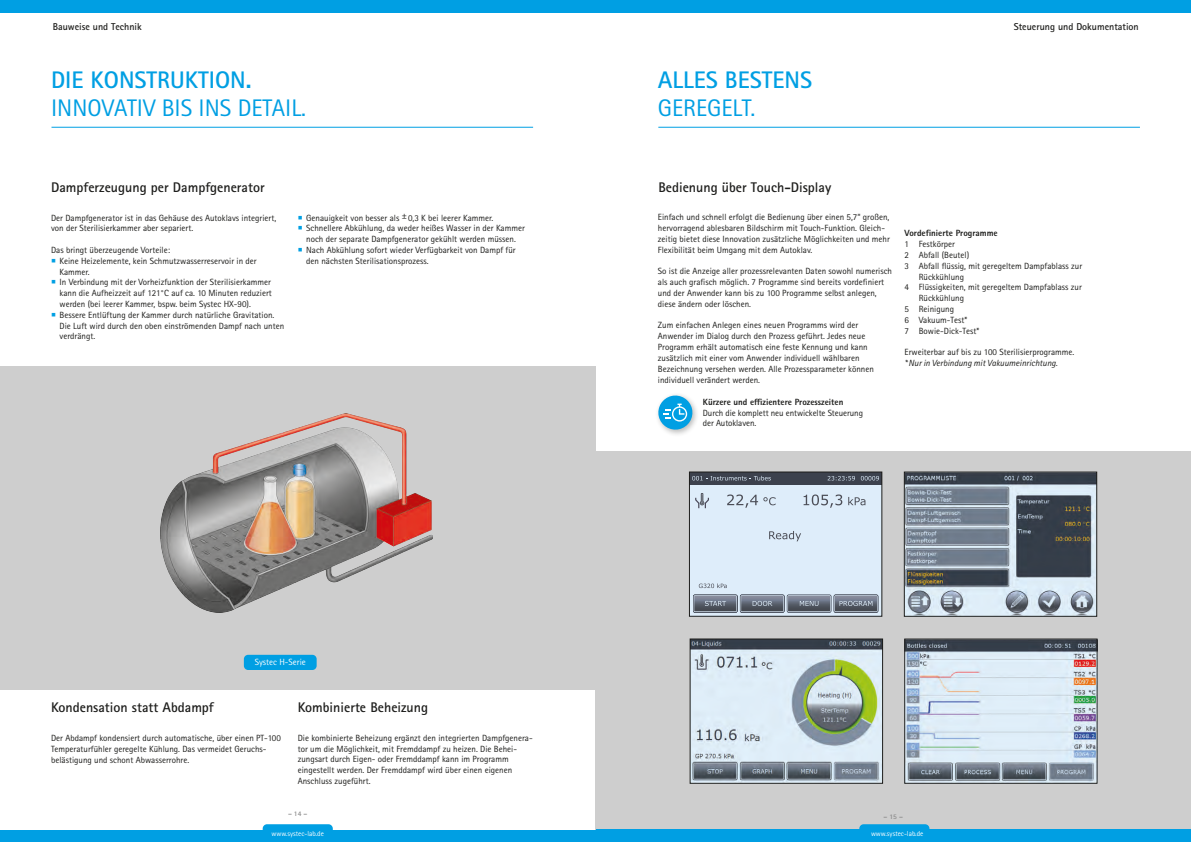
<style>
.page{position:relative;width:1191px;height:842px;background:#fff}
.page>*{position:absolute;margin:0;border:0;box-sizing:border-box;transform-origin:0 0}
.HL_RotisSansSerif_24pt_28_8pt{font:24px "Rotis Sans Serif Std";color:#009fe3}
.HL_RotisSansSerif_24pt_28_8pt-2{font:700 24px "Rotis Sans Serif Std";color:#009fe3}
.SL_RotisSansSerif_bold_14pt_16pt{font:700 14px "Rotis Sans Serif Std";color:#1d1d1b}
.HL_negativ_oben_Rotis_bold_14pt{font:700 10px "Rotis Sans Serif Std";color:#1d1d1b}
.FL_RotisSansSerif_9pt_10_8pt{font:9px/10.8px "Rotis Sans Serif Std";color:#1d1d1b}
.FL_RotisSansSerif_9pt_10_8pt-2{font:italic 9px "Rotis Sans Serif Std";color:#1d1d1b}
.FL_RotisSansSerif_extra_bold_9pt_10_8pt{font:800 9px "Rotis Sans Serif Std";color:#1d1d1b}
.FL_RotisSansSerif_extra_bold_9pt_10_8pt_{font:800 9px "Rotis Sans Serif Std";color:#1d1d1b}
.FL_RotisSansSerif_9pt_10_8pt-3{font:9px "Rotis Sans Serif Std";color:#fff}
.t1{font:7.2px "Rotis Sans Serif Std";color:#fff}
.Paginierung_RotisSansSerif_7pt{font:700 7px "Rotis Sans Serif Std";color:#878787}
</style>
<div class="page">
<div style="left:0;top:0;width:1191px;height:13px;background:#009fe3"></div>
<div style="left:0;top:829px;width:595px;height:13px;background:#009fe3"></div>
<svg style="left:263px;top:824px;width:70px;height:6px"></svg>
<div style="left:596px;top:452px;width:595px;height:378px;background:#cecece"></div>
<div style="left:689px;top:472px;width:193px;height:144px;background:#deedfa"></div>
<div style="left:689px;top:472px;width:193px;height:12px;background:#3c414d"></div>
<svg style="left:861px;top:476px;width:18px;height:4px"></svg>
<svg style="left:827px;top:476px;width:28px;height:5px"></svg>
<svg style="left:692px;top:476px;width:79px;height:4px"></svg>
<svg style="left:833px;top:595px;width:45px;height:18px"></svg>
<div style="left:834px;top:595px;width:43px;height:17px;background:#aeb9c6"></div>
<div style="left:787px;top:595px;width:44px;height:18px;background:#626b79;border-radius:2px"></div>
<div style="left:787px;top:595px;width:43px;height:17px;background:#abb6c3"></div>
<div style="left:740px;top:595px;width:44px;height:18px;background:#535966;border-radius:2px"></div>
<div style="left:740px;top:595px;width:44px;height:17px;background:#a7b2bf"></div>
<div style="left:693px;top:595px;width:44px;height:18px;background:#535966;border-radius:2px"></div>
<svg style="left:693px;top:595px;width:44px;height:17px"></svg>
<svg style="left:699px;top:583px;width:27px;height:5px"></svg>
<svg style="left:769px;top:531px;width:32px;height:10px"></svg>
<svg style="left:695px;top:493px;width:14px;height:16px"></svg>
<svg style="left:727px;top:494px;width:48px;height:14px"></svg>
<svg style="left:803px;top:494px;width:39px;height:14px"></svg>
<svg style="left:848px;top:497px;width:17px;height:8px"></svg>
<svg style="left:694px;top:596px;width:183px;height:15px"></svg>
<div style="left:689px;top:472px;width:193px;height:144px;border:1px solid #1d1d1b"></div>
<img style="left:906px;top:474px;width:188px;height:140px">
<div style="left:904px;top:472px;width:192px;height:144px;border:1px solid #1d1d1b"></div>
<img style="left:692px;top:641px;width:188px;height:140px">
<div style="left:690px;top:639px;width:192px;height:144px;border:1px solid #1d1d1b"></div>
<img style="left:906px;top:641px;width:189px;height:140px">
<div style="left:904px;top:639px;width:193px;height:144px;border:1px solid #1d1d1b"></div>
<div style="left:0;top:366px;width:595px;height:323px;background:#cecece"></div>
<div style="left:244px;top:655px;width:73px;height:15px;background:#009fe3;border-radius:4px"></div>
<img style="left:161px;top:414px;width:272px;height:198px">
<hr style="left:51px;top:127px;width:482px;height:1px;background:#009fe3">
<hr style="left:658px;top:127px;width:482px;height:1px;background:#009fe3">
<div style="left:596px;top:829px;width:595px;height:13px;background:#009fe3"></div>
<svg style="left:859px;top:824px;width:70px;height:5px"></svg>
<div style="left:655px;top:392px;width:44px;height:45px;background:#1d1d1b;opacity:.3"></div>
<svg style="left:656px;top:394px;width:38px;height:37px"></svg>
<p class="HL_negativ_oben_Rotis_bold_14pt" style="left:53px;top:20px;width:91px">Bauweise und Technik</p>
<p class="HL_RotisSansSerif_24pt_28_8pt-2" style="left:51px;top:64px;width:202px">DIE KONSTRUKTION.</p>
<p class="HL_RotisSansSerif_24pt_28_8pt" style="left:51px;top:94px;width:257px">INNOVATIV BIS INS DETAIL.</p>
<p class="SL_RotisSansSerif_bold_14pt_16pt" style="left:51px;top:178px;width:215px">Dampferzeugung per Dampfgenerator</p>
<p class="FL_RotisSansSerif_9pt_10_8pt" style="left:51px;top:212px;width:227px">Der Dampfgenerator ist in das Gehäuse des Autoklavs integriert, von der Sterilisierkammer aber separiert.</p>
<p class="FL_RotisSansSerif_9pt_10_8pt" style="left:51px;top:245px;width:120px">Das bringt überzeugende Vorteile:</p>
<p class="FL_RotisSansSerif_9pt_10_8pt" style="left:60px;top:255px;width:199px">Keine Heizelemente, kein Schmutzwasserreservoir in der<br>Kammer.</p>
<p class="FL_RotisSansSerif_9pt_10_8pt" style="left:60px;top:277px;width:214px;text-align:justify">In Verbindung mit der Vorheizfunktion der Sterilisierkammer kann die Aufheizzeit auf 121°C auf ca. 10 Minuten reduziert werden (bei leerer Kammer, bspw. beim Systec HX-90).</p>
<p class="FL_RotisSansSerif_9pt_10_8pt" style="left:60px;top:309px;width:226px">Bessere Entlüftung der Kammer durch natürliche Gravitation.<br>Die Luft wird durch den oben einströmenden Dampf nach unten verdrängt.</p>
<p class="FL_RotisSansSerif_9pt_10_8pt" style="left:306px;top:212px;width:189px">Genauigkeit von besser als ±0,3 K bei leerer Kammer.</p>
<p class="FL_RotisSansSerif_9pt_10_8pt" style="left:306px;top:223px;width:220px">Schnellere Abkühlung, da weder heißes Wasser in der Kammer noch der separate Dampfgenerator gekühlt werden müssen.</p>
<p class="FL_RotisSansSerif_9pt_10_8pt" style="left:306px;top:245px;width:211px">Nach Abkühlung sofort wieder Verfügbarkeit von Dampf für den nächsten Sterilisationsprozess.</p>
<p class="FL_RotisSansSerif_9pt_10_8pt-3" style="left:255px;top:657px;width:53px">Systec H-Serie</p>
<p class="SL_RotisSansSerif_bold_14pt_16pt" style="left:51px;top:698px;width:164px">Kondensation statt Abdampf</p>
<p class="FL_RotisSansSerif_9pt_10_8pt" style="left:51px;top:733px;width:231px">Der Abdampf kondensiert durch automatische, über einen PT-100<br>Temperaturfühler geregelte Kühlung. Das vermeidet Geruchs&shy;belästigung und schont Abwasserrohre.</p>
<p class="SL_RotisSansSerif_bold_14pt_16pt" style="left:298px;top:698px;width:132px">Kombinierte Beheizung</p>
<p class="FL_RotisSansSerif_9pt_10_8pt" style="left:298px;top:732px;width:236px">Die kombinierte Beheizung ergänzt den integrierten Dampfgenera&shy;tor um die Möglichkeit, mit Fremddampf zu heizen. Die Behei&shy;zungsart durch Eigen- oder Fremddampf kann im Programm eingestellt werden. Der Fremddampf wird über einen eigenen Anschluss zugeführt.</p>
<p class="HL_RotisSansSerif_24pt_28_8pt-2" style="left:658px;top:64px;width:156px">ALLES BESTENS</p>
<p class="HL_RotisSansSerif_24pt_28_8pt" style="left:658px;top:94px;width:99px">GEREGELT.</p>
<p class="HL_negativ_oben_Rotis_bold_14pt" style="left:1013px;top:20px;width:127px">Steuerung und Dokumentation</p>
<p class="SL_RotisSansSerif_bold_14pt_16pt" style="left:658px;top:178px;width:174px">Bedienung über Touch-Display</p>
<p class="FL_RotisSansSerif_9pt_10_8pt" style="left:658px;top:212px;width:233px">Einfach und schnell erfolgt die Bedienung über einen 5,7“ großen, hervorragend ablesbaren Bildschirm mit Touch-Funktion. Gleich&shy;zeitig bietet diese Innovation zusätzliche Möglichkeiten und mehr Flexibilität beim Umgang mit dem Autoklav.</p>
<p class="FL_RotisSansSerif_9pt_10_8pt" style="left:658px;top:266px;width:236px">So ist die Anzeige aller prozessrelevanten Daten sowohl numerisch als auch grafisch möglich. 7 Programme sind bereits vordefiniert und der Anwender kann bis zu 100 Programme selbst anlegen, diese ändern oder löschen.</p>
<p class="FL_RotisSansSerif_9pt_10_8pt" style="left:658px;top:320px;width:202px">Zum einfachen Anlegen eines neuen Programms wird der</p>
<p class="FL_RotisSansSerif_9pt_10_8pt" style="left:658px;top:331px;width:217px">Anwender im Dialog durch den Prozess geführt. Jedes neue Programm erhält automatisch eine feste Kennung und kann zusätzlich mit einer vom Anwender individuell wählbaren Bezeichnung versehen werden. Alle Prozessparameter können individuell verändert werden.</p>
<p class="FL_RotisSansSerif_extra_bold_9pt_10_8pt" style="left:703px;top:396px;width:142px">Kürzere und effizientere Prozesszeiten</p>
<p class="FL_RotisSansSerif_9pt_10_8pt" style="left:703px;top:407px;width:162px">Durch die komplett neu entwickelte Steuerung</p>
<p class="FL_RotisSansSerif_9pt_10_8pt" style="left:703px;top:418px;width:55px">der Autoklaven.</p>
<p class="FL_RotisSansSerif_extra_bold_9pt_10_8pt_" style="left:904px;top:227px;width:95px">Vordefinierte Programme</p>
<p class="FL_RotisSansSerif_9pt_10_8pt" style="left:904px;top:239px;width:52px">1 Festkörper</p>
<p class="FL_RotisSansSerif_9pt_10_8pt" style="left:904px;top:250px;width:66px">2 Abfall (Beutel)</p>
<p class="FL_RotisSansSerif_9pt_10_8pt" style="left:918px;top:260px;width:165px;text-indent:-14px">3 Abfall flüssig, mit geregeltem Dampfablass zur<br>Rückkühlung</p>
<p class="FL_RotisSansSerif_9pt_10_8pt" style="left:918px;top:282px;width:165px;text-indent:-14px">4 Flüssigkeiten, mit geregeltem Dampfablass zur<br>Rückkühlung</p>
<p class="FL_RotisSansSerif_9pt_10_8pt" style="left:904px;top:304px;width:51px">5 Reinigung</p>
<p class="FL_RotisSansSerif_9pt_10_8pt" style="left:904px;top:314px;width:64px">6 Vakuum-Test*</p>
<p class="FL_RotisSansSerif_9pt_10_8pt" style="left:904px;top:325px;width:76px">7 Bowie-Dick-Test*</p>
<p class="FL_RotisSansSerif_9pt_10_8pt" style="left:904px;top:347px;width:171px">Erweiterbar auf bis zu 100 Sterilisierprogramme.</p>
<p class="FL_RotisSansSerif_9pt_10_8pt-2" style="left:904px;top:358px;width:155px">*Nur in Verbindung mit Vakuumeinrichtung.</p>
<p class="Paginierung_RotisSansSerif_7pt" style="left:288px;top:809px;width:21px">– 14 –</p>
<p class="Paginierung_RotisSansSerif_7pt" style="left:883px;top:809px;width:21px">– 15 –</p>
<p class="t1" style="left:271px;top:829px;width:54px">www.systec-lab.de</p>
<p class="Paginierung_RotisSansSerif_7pt" style="left:883px;top:812px;width:21px">– 15 –</p>
<p class="t1" style="left:867px;top:829px;width:54px">www.systec-lab.de</p>
<p class="t1" style="left:871px;top:829px;width:54px">www.systec-lab.de</p>
</div>
